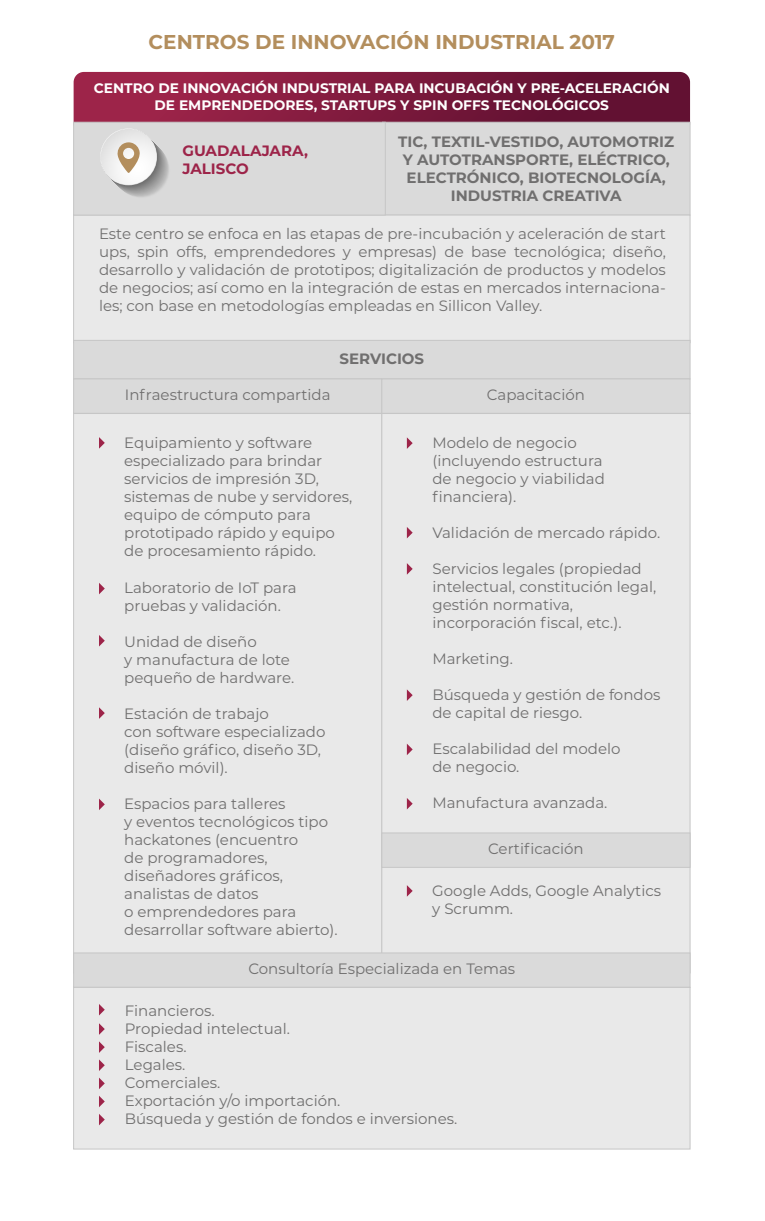
<style>
.page{position:relative;width:765px;height:1221px;background:#fff}
.page>*{position:absolute;margin:0;border:0;box-sizing:border-box;transform-origin:0 0}
.t1{font:700 20px "Montserrat";color:#b38e5d}
.t2{font:15px/18px "Montserrat";color:#706f6f}
.t3{font:700 15px/18px "Montserrat";color:#706f6f;text-align:center}
.t4{font:700 15px/18px "Montserrat";color:#9d2449}
.t5{font:700 13.75px/16.5px "Montserrat";color:#fff;text-align:center}
</style>
<div class="page">
<svg style="left:74px;top:72px;width:616px;height:49px;background:#7e1a3d"></svg>
<div style="left:73px;top:215px;width:618px;height:128px;background:#e9e9e9;border:1px solid #c6c6c6"></div>
<div style="left:73px;top:413px;width:309px;height:560px;background:#e9e9e9;border:1px solid #c6c6c6"></div>
<div style="left:381px;top:413px;width:310px;height:560px;background:#e9e9e9;border:1px solid #c6c6c6"></div>
<div style="left:73px;top:952px;width:618px;height:36px;background:#dadada"></div>
<div style="left:381px;top:832px;width:310px;height:36px;background:#dadada;border:1px solid #c6c6c6"></div>
<div style="left:73px;top:987px;width:618px;height:162px;background:#e9e9e9;border:1px solid #c6c6c6"></div>
<div style="left:73px;top:340px;width:618px;height:39px;background:#dadada;border:1px solid #c6c6c6"></div>
<div style="left:73px;top:378px;width:309px;height:36px;background:#dadada;border:1px solid #c6c6c6"></div>
<div style="left:381px;top:378px;width:310px;height:36px;background:#dadada;border:1px solid #c6c6c6"></div>
<svg style="left:73px;top:121px;width:618px;height:95px;background:#d8d7d7"></svg>
<svg style="left:99px;top:437px;width:6px;height:12px"></svg>
<svg style="left:99px;top:583px;width:6px;height:11px"></svg>
<svg style="left:99px;top:635px;width:6px;height:11px"></svg>
<svg style="left:99px;top:707px;width:6px;height:12px"></svg>
<svg style="left:99px;top:799px;width:6px;height:11px"></svg>
<svg style="left:407px;top:437px;width:6px;height:12px"></svg>
<svg style="left:407px;top:527px;width:6px;height:11px"></svg>
<svg style="left:407px;top:563px;width:6px;height:12px"></svg>
<svg style="left:407px;top:689px;width:6px;height:12px"></svg>
<svg style="left:407px;top:744px;width:6px;height:11px"></svg>
<svg style="left:407px;top:798px;width:6px;height:11px"></svg>
<svg style="left:407px;top:885px;width:6px;height:12px"></svg>
<svg style="left:99px;top:1004px;width:6px;height:11px"></svg>
<svg style="left:99px;top:1023px;width:6px;height:12px"></svg>
<svg style="left:99px;top:1041px;width:6px;height:12px"></svg>
<svg style="left:99px;top:1059px;width:6px;height:12px"></svg>
<svg style="left:99px;top:1078px;width:6px;height:11px"></svg>
<svg style="left:99px;top:1096px;width:6px;height:11px"></svg>
<svg style="left:99px;top:1114px;width:6px;height:11px"></svg>
<h1 class="t1" style="left:149px;top:27px;width:468px">CENTROS DE INNOVACIÓN INDUSTRIAL 2017</h1>
<p class="t5" style="left:94px;top:79px;width:577px">CENTRO DE INNOVACIÓN INDUSTRIAL PARA INCUBACIÓN Y PRE-ACELERACIÓN<br>DE EMPRENDEDORES, STARTUPS Y SPIN OFFS TECNOLÓGICOS</p>
<p class="t3" style="left:398px;top:132px;width:278px">TIC, TEXTIL-VESTIDO, AUTOMOTRIZ<br>Y AUTOTRANSPORTE, ELÉCTRICO,<br>ELECTRÓNICO, BIOTECNOLOGÍA,<br>INDUSTRIA CREATIVA</p>
<p class="t2" style="left:99px;top:224px;width:568px;text-align:justify">Este centro se enfoca en las etapas de pre-incubación y aceleración de start ups, spin offs, emprendedores y empresas) de base tecnológica; diseño, desarrollo y validación de prototipos; digitalización de productos y modelos de negocios; así como en la integración de estas en mercados internaciona&shy;les; con base en metodologías empleadas en Sillicon Valley.</p>
<p class="t3" style="left:339px;top:349px;width:86px">SERVICIOS</p>
<p class="t2" style="left:125px;top:385px;width:207px">Infraestructura compartida</p>
<p class="t2" style="left:487px;top:385px;width:100px">Capacitación</p>
<p class="t2" style="left:124px;top:434px;width:230px">Equipamiento y software especializado para brindar servicios de impresión 3D, sistemas de nube y servidores, equipo de cómputo para prototipado rápido y equipo de procesamiento rápido.</p>
<p class="t2" style="left:124px;top:578px;width:174px">Laboratorio de IoT para pruebas y validación.</p>
<p class="t2" style="left:124px;top:632px;width:172px">Unidad de diseño<br>y manufactura de lote pequeño de hardware.</p>
<p class="t2" style="left:124px;top:704px;width:203px">Estación de trabajo<br>con software especializado (diseño gráfico, diseño 3D, diseño móvil).</p>
<p class="t2" style="left:124px;top:794px;width:215px">Espacios para talleres<br>y eventos tecnológicos tipo hackatones (encuentro<br>de programadores, diseñadores gráficos, analistas de datos<br>o emprendedores para desarrollar software abierto).</p>
<p class="t4" style="left:182px;top:141px;width:127px">GUADALAJARA,<br>JALISCO</p>
<p class="t2" style="left:432px;top:433px;width:174px">Modelo de negocio (incluyendo estructura de negocio y viabilidad financiera).</p>
<p class="t2" style="left:432px;top:523px;width:229px">Validación de mercado rápido.</p>
<p class="t2" style="left:432px;top:559px;width:225px">Servicios legales (propiedad intelectual, constitución legal, gestión normativa, incorporación fiscal, etc.).</p>
<p class="t2" style="left:432px;top:649px;width:82px">Marketing.</p>
<p class="t2" style="left:432px;top:685px;width:229px">Búsqueda y gestión de fondos de capital de riesgo.</p>
<p class="t2" style="left:432px;top:739px;width:190px">Escalabilidad del modelo de negocio.</p>
<p class="t2" style="left:432px;top:793px;width:176px">Manufactura avanzada.</p>
<p class="t2" style="left:488px;top:839px;width:97px">Certificación</p>
<p class="t2" style="left:432px;top:881px;width:230px">Google Adds, Google Analytics y Scrumm.</p>
<p class="t2" style="left:248px;top:959px;width:268px">Consultoría Especializada en Temas</p>
<p class="t2" style="left:125px;top:1002px;width:334px">Financieros.<br>Propiedad intelectual.<br>Fiscales.<br>Legales.<br>Comerciales.<br>Exportación y/o importación.<br>Búsqueda y gestión de fondos e inversiones.</p>
</div>
